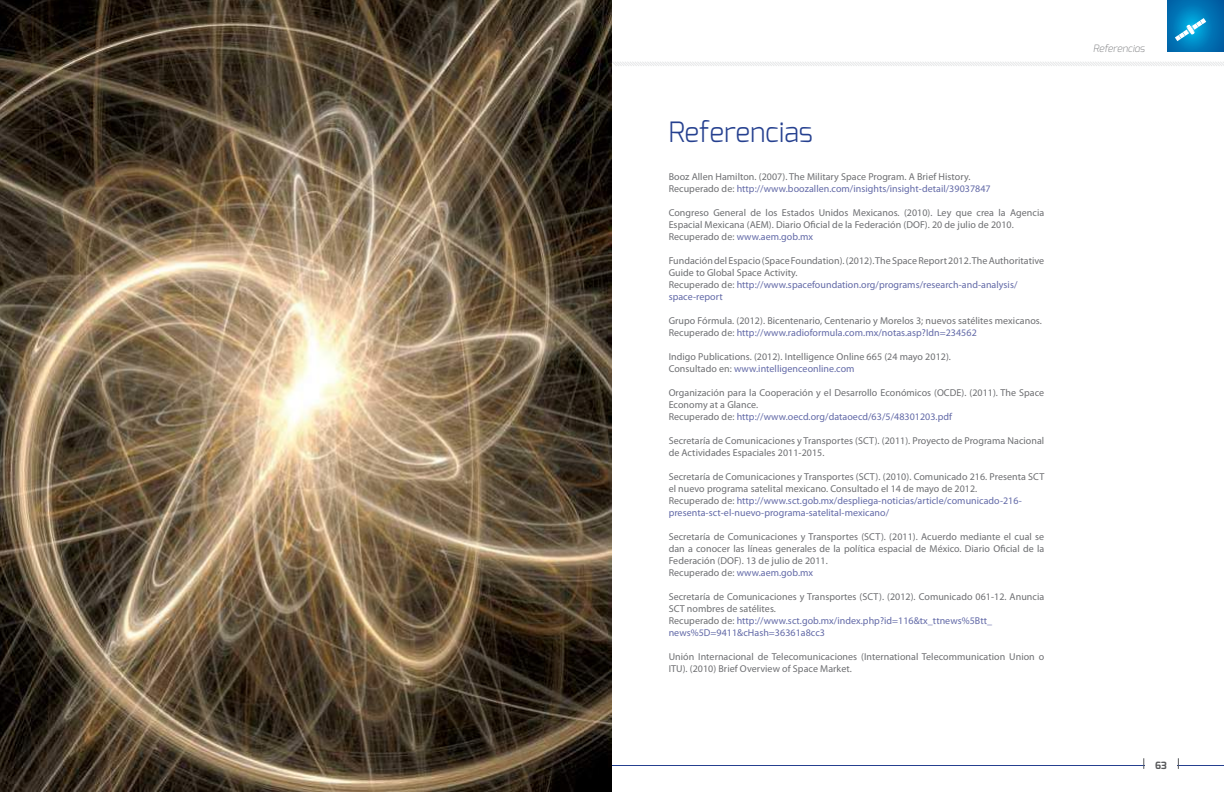
<style>
.page{position:relative;width:1224px;height:792px;background:#fff}
.page>*{position:absolute;margin:0;border:0;box-sizing:border-box;transform-origin:0 0}
.t1{font:300 28px "Exo";color:#25408f}
.t2{font:10px/12px "Myriad Pro";letter-spacing:.005em;color:#6d6e71}
.t3{font:italic 200 10px "Exo";color:#6d6e71}
.t4{font:700 10px "Exo";color:#58595b}
.s1{color:#6269a7}
</style>
<div class="page">
<hr style="left:612px;top:765px;width:612px;height:1px;background:#25408f">
<hr style="left:1146px;top:763px;width:31px;height:4px;background:#fff">
<svg style="left:1167px;top:0;width:57px;height:52px;background:#0071b3"></svg>
<svg style="left:1175px;top:18px;width:31px;height:23px"></svg>
<svg style="left:612px;top:61px;width:612px;height:5px"></svg>
<img style="left:0;top:0;width:612px;height:792px">
<h1 class="t1" style="left:669px;top:114px;width:146px">Referencias</h1>
<p class="t2" style="left:669px;top:170px;width:324px">Booz Allen Hamilton. (2007). The Military Space Program. A Brief History.<br>Recuperado de: <span class="s1">http://www.boozallen.com/insights/insight-detail/39037847</span></p>
<p class="t2" style="left:669px;top:206px;width:377px">Congreso General de los Estados Unidos Mexicanos. (2010). Ley que crea la Agencia<br>Espacial Mexicana (AEM). Diario Oficial de la Federación (DOF). 20 de julio de 2010.<br>Recuperado de: <span class="s1">www.aem.gob.mx</span></p>
<p class="t2" style="left:669px;top:254px;width:377px">Fundación del Espacio (Space Foundation). (2012). The Space Report 2012. The Authoritative Guide to Global Space Activity.<br>Recuperado de: <span class="s1">http://www.spacefoundation.org/programs/research-and-analysis/ space-report</span></p>
<p class="t2" style="left:669px;top:314px;width:375px">Grupo Fórmula. (2012). Bicentenario, Centenario y Morelos 3; nuevos satélites mexicanos.<br>Recuperado de: <span class="s1">http://www.radioformula.com.mx/notas.asp?Idn=234562</span></p>
<p class="t2" style="left:669px;top:350px;width:284px">Indigo Publications. (2012). Intelligence Online 665 (24 mayo 2012).<br>Consultado en: <span class="s1">www.intelligenceonline.com</span></p>
<p class="t2" style="left:669px;top:386px;width:377px">Organización para la Cooperación y el Desarrollo Económicos (OCDE). (2011). The Space<br>Economy at a Glance.<br>Recuperado de: <span class="s1">http://www.oecd.org/dataoecd/63/5/48301203.pdf</span></p>
<p class="t2" style="left:669px;top:434px;width:377px">Secretaría de Comunicaciones y Transportes (SCT). (2011). Proyecto de Programa Nacional de Actividades Espaciales 2011-2015.</p>
<p class="t2" style="left:669px;top:470px;width:377px">Secretaría de Comunicaciones y Transportes (SCT). (2010). Comunicado 216. Presenta SCT el nuevo programa satelital mexicano. Consultado el 14 de mayo de 2012.<br>Recuperado de: <span class="s1">http://www.sct.gob.mx/despliega-noticias/article/comunicado-216- presenta-sct-el-nuevo-programa-satelital-mexicano/</span></p>
<p class="t2" style="left:669px;top:530px;width:377px">Secretaría de Comunicaciones y Transportes (SCT). (2011). Acuerdo mediante el cual se dan a conocer las líneas generales de la política espacial de México. Diario Oficial de la Federación (DOF). 13 de julio de 2011.<br>Recuperado de: <span class="s1">www.aem.gob.mx</span></p>
<p class="t2" style="left:669px;top:590px;width:377px">Secretaría de Comunicaciones y Transportes (SCT). (2012). Comunicado 061-12. Anuncia SCT nombres de satélites.<br>Recuperado de: <span class="s1">http://www.sct.gob.mx/index.php?id=116&amp;tx_ttnews%5Btt_ news%5D=9411&amp;cHash=36361a8cc3</span></p>
<p class="t2" style="left:669px;top:650px;width:377px">Unión Internacional de Telecomunicaciones (International Telecommunication Union o<br>ITU). (2010) Brief Overview of Space Market.</p>
<p class="t3" style="left:1093px;top:42px;width:53px">Referencias</p>
<p class="t4" style="left:1155px;top:759px;width:13px">63</p>
</div>
